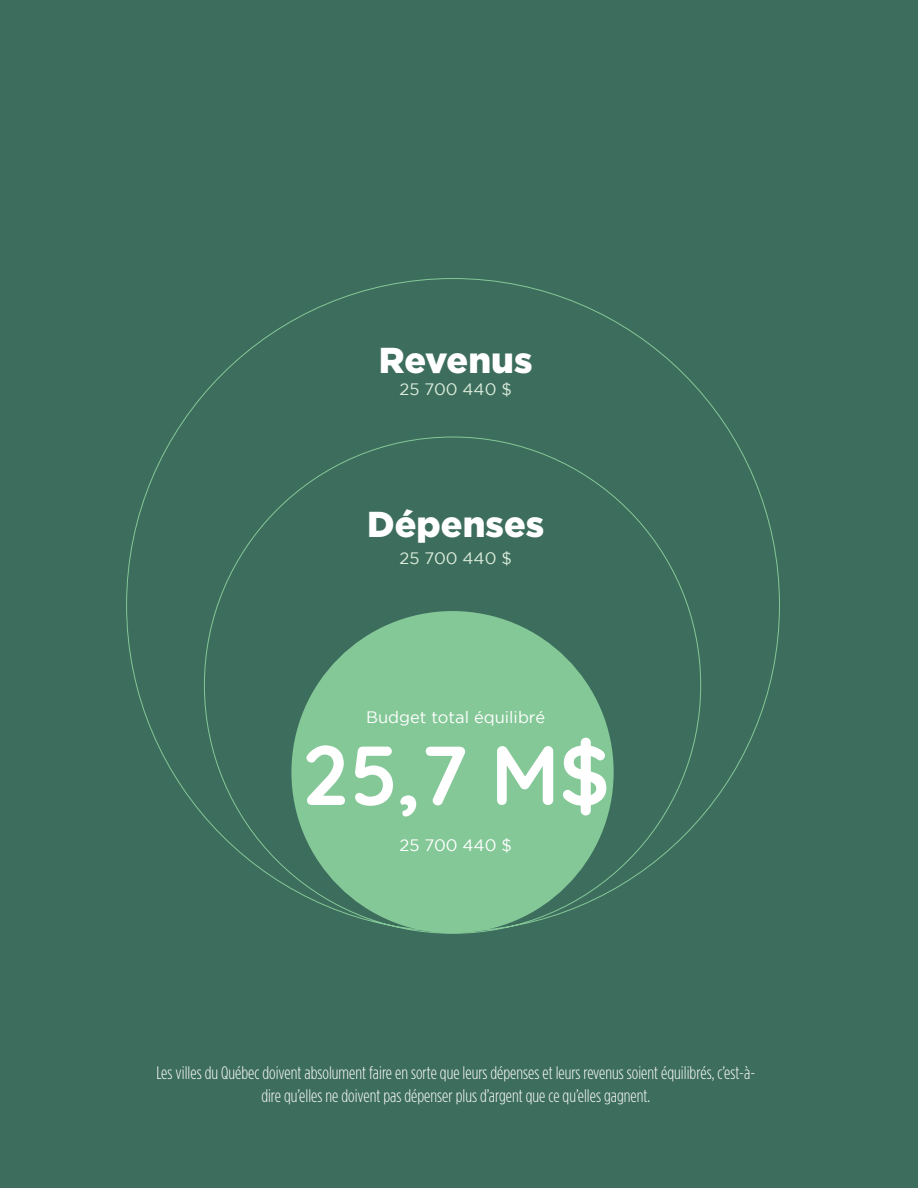
<style>
.page{position:relative;width:918px;height:1188px;background:#3d6d5d}
.page>*{position:absolute;margin:0;border:0;box-sizing:border-box;transform-origin:0 0}
.t1{font:700 84px "Quicksand";color:#fff}
.t2{font:900 36px "Gotham";color:#fff}
.t3{font:300 18px/22.5px "Gotham Condensed";color:#fff;text-align:center}
.t4{font:16.5px "Gotham";color:#fff}
.t5{font:16.5px "Gotham";color:#dceddc}
</style>
<div class="page">
<svg style="left:126px;top:278px;width:654px;height:656px"></svg>
<h2 class="t2" style="left:379px;top:339px;width:155px">Revenus</h2>
<p class="t5" style="left:400px;top:380px;width:114px">25 700 440 $</p>
<h2 class="t2" style="left:367px;top:504px;width:179px">Dépenses</h2>
<p class="t5" style="left:400px;top:549px;width:114px">25 700 440 $</p>
<p class="t4" style="left:366px;top:708px;width:181px">Budget total équilibré</p>
<h1 class="t1" style="left:302px;top:706px;width:309px">25,7 M$</h1>
<p class="t4" style="left:400px;top:837px;width:114px">25 700 440 $</p>
<p class="t3" style="left:156px;top:1062px;width:600px">Les villes du Québec doivent absolument faire en sorte que leurs dépenses et leurs revenus soient équilibrés, c’est-à&shy;dire qu’elles ne doivent pas dépenser plus d’argent que ce qu’elles gagnent.</p>
</div>
